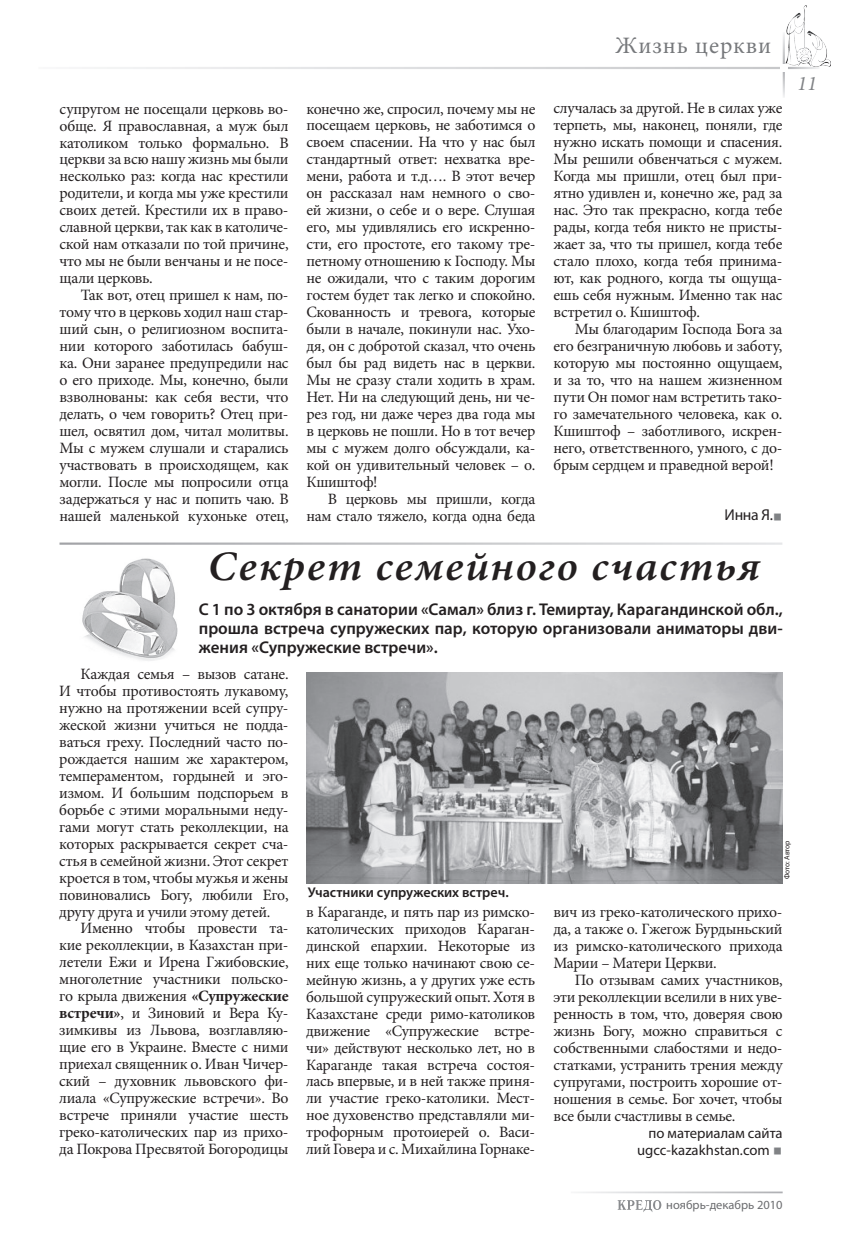
<style>
.page{position:relative;width:842px;height:1234px;background:#fff}
.page>*{position:absolute;margin:0;border:0;box-sizing:border-box;transform-origin:0 0}
.t1{font:italic 600 42px "Minion Pro";letter-spacing:.04em;color:#231f20;scale:1.05 1}
.t2{font:23.55px "Minion Pro";letter-spacing:.04em;color:#76787b}
.t3{font:italic 20.7px "Minion Pro";color:#808285}
.t4{font:600 17.1px/19.2px "Myriad Pro";color:#231f20;text-align:justify}
.t5{font:15.75px/17px "Minion Pro";letter-spacing:-.02em;color:#231f20;text-align:justify}
.t6{font:15.75px "Myriad Pro";color:#231f20}
.t7{font:14.7px/17px "Myriad Pro";color:#231f20;text-align:right}
.t8{font:600 14.1px "Myriad Pro";color:#231f20}
.t9{font:12.45px "Myriad Pro";color:#6c6d70}
.t10{font:7.5px "Myriad Pro";letter-spacing:-.02em;color:#231f20}
.s1{font-family:"Minion Pro";font-size:23.7px;color:#808285}
.s2{font-weight:700}
</style>
<div class="page">
<svg style="left:618px;top:1200px;width:43px;height:11px"></svg>
<img style="left:785px;top:6px;width:45px;height:61px">
<img style="left:82px;top:558px;width:96px;height:103px">
<img style="left:307px;top:672px;width:476px;height:211px">
<p class="t5" style="left:60px;top:100px;width:231px">супругом не посещали церковь во&shy;обще. Я православная, а муж был католиком только формально. В церкви за всю нашу жизнь мы были несколько раз: когда нас крестили родители, и когда мы уже крестили своих детей. Крестили их в право&shy;славной церкви, так как в католиче&shy;ской нам отказали по той причине, что мы не были венчаны и не посе&shy;щали церковь.</p>
<p class="t5" style="left:60px;top:286px;width:231px;text-indent:21px">Так вот, отец пришел к нам, по&shy;тому что в церковь ходил наш стар&shy;ший сын, о религиозном воспита&shy;нии которого заботилась бабуш&shy;ка. Они заранее предупредили нас о его приходе. Мы, конечно, были взволнованы: как себя вести, что делать, о чем говорить? Отец при&shy;шел, освятил дом, читал молитвы.<br>Мы с мужем слушали и старались участвовать в происходящем, как могли. После мы попросили отца задержаться у нас и попить чаю. В нашей маленькой кухоньке отец,</p>
<p class="t5" style="left:306px;top:100px;width:231px">конечно же, спросил, почему мы не посещаем церковь, не заботимся о своем спасении. На что у нас был стандартный ответ: нехватка вре&shy;мени, работа и т.д…. В этот вечер он рассказал нам немного о сво&shy;ей жизни, о себе и о вере. Слушая его, мы удивлялись его искренно&shy;сти, его простоте, его такому тре&shy;петному отношению к Господу. Мы не ожидали, что с таким дорогим гостем будет так легко и спокойно.<br>Скованность и тревога, которые были в начале, покинули нас. Ухо&shy;дя, он с добротой сказал, что очень был бы рад видеть нас в церкви.<br>Мы не сразу стали ходить в храм.<br>Нет. Ни на следующий день, ни че&shy;рез год, ни даже через два года мы в церковь не пошли. Но в тот вечер мы с мужем долго обсуждали, ка&shy;кой он удивительный человек – о.<br>Кшиштоф!</p>
<p class="t5" style="left:306px;top:490px;width:231px;text-align:right">В церковь мы пришли, когда нам стало тяжело, когда одна беда</p>
<h2 class="t2" style="left:615px;top:30px;width:158px">Жизнь церкви</h2>
<p class="t5" style="left:553px;top:100px;width:230px">случалась за другой. Не в силах уже терпеть, мы, наконец, поняли, где нужно искать помощи и спасения.<br>Мы решили обвенчаться с мужем.<br>Когда мы пришли, отец был при&shy;ятно удивлен и, конечно же, рад за нас. Это так прекрасно, когда тебе рады, когда тебя никто не присты&shy;жает за, что ты пришел, когда тебе стало плохо, когда тебя принима&shy;ют, как родного, когда ты ощуща&shy;ешь себя нужным. Именно так нас встретил о. Кшиштоф.</p>
<p class="t5" style="left:553px;top:320px;width:230px;text-indent:21px">Мы благодарим Господа Бога за его безграничную любовь и заботу, которую мы постоянно ощущаем, и за то, что на нашем жизненном пути Он помог нам встретить тако&shy;го замечательного человека, как о.<br>Кшиштоф – заботливого, искрен&shy;него, ответственного, умного, с до&shy;брым сердцем и праведной верой!</p>
<p class="t6" style="left:725px;top:505px;width:59px">Инна Я.<span class="s1">■</span></p>
<h1 class="t1" style="left:208px;top:537px;width:527px">Секрет семейного счастья</h1>
<p class="t4" style="left:199px;top:598px;width:585px">С 1 по 3 октября в санатории «Самал» близ г. Темиртау, Карагандинской обл., прошла встреча супружеских пар, которую организовали аниматоры дви&shy;жения «Супружеские встречи».</p>
<h3 class="t3" style="left:797px;top:69px;width:21px">11</h3>
<p class="t5" style="left:59px;top:665px;width:231px;text-indent:21px">Каждая семья – вызов сатане.<br>И чтобы противостоять лукавому, нужно на протяжении всей супру&shy;жеской жизни учиться не подда&shy;ваться греху. Последний часто по&shy;рождается нашим же характером, темпераментом, гордыней и эго&shy;измом. И большим подспорьем в борьбе с этими моральными неду&shy;гами могут стать реколлекции, на которых раскрывается секрет сча&shy;стья в семейной жизни. Этот секрет кроется в том, чтобы мужья и жены повиновались Богу, любили Его, другу друга и учили этому детей.</p>
<p class="t5" style="left:59px;top:919px;width:231px;text-indent:21px">Именно чтобы провести та&shy;кие реколлекции, в Казахстан при&shy;летели Ежи и Ирена Гжибовские, многолетние участники польско&shy;го крыла движения <span class="s2">«Супружеские встречи»</span>, и Зиновий и Вера Ку&shy;зимкивы из Львова, возглавляю&shy;щие его в Украине. Вместе с ними приехал священник о. Иван Чичер&shy;ский – духовник львовского фи&shy;лиала «Супружеские встречи». Во встрече приняли участие шесть греко-католических пар из прихо&shy;да Покрова Пресвятой Богородицы</p>
<p class="t8" style="left:308px;top:882px;width:202px">Участники супружеских встреч.</p>
<p class="t10" style="left:782px;top:878px;width:40px;rotate:-90deg">Фото: Автор</p>
<p class="t5" style="left:306px;top:903px;width:231px">в Караганде, и пять пар из римско&shy;католических приходов Караган&shy;динской епархии. Некоторые из них еще только начинают свою се&shy;мейную жизнь, а у других уже есть большой супружеский опыт. Хотя в Казахстане среди римо-католиков движение «Супружеские встре&shy;чи» действуют несколько лет, но в Караганде такая встреча состоя&shy;лась впервые, и в ней также приня&shy;ли участие греко-католики. Мест&shy;ное духовенство представляли ми&shy;трофорным протоиерей о. Васи&shy;лий Говера и с. Михайлина Горнаке-</p>
<p class="t5" style="left:553px;top:903px;width:231px">вич из греко-католического прихо&shy;да, а также о. Гжегож Бурдыньский из римско-католического прихода Марии – Матери Церкви.</p>
<p class="t5" style="left:553px;top:971px;width:231px;text-indent:21px">По отзывам самих участников, эти реколлекции вселили в них уве&shy;ренность в том, что, доверяя свою жизнь Богу, можно справиться с собственными слабостями и недо&shy;статками, устранить трения между супругами, построить хорошие от&shy;ношения в семье. Бог хочет, чтобы все были счастливы в семье.</p>
<p class="t7" style="left:637px;top:1123px;width:147px">по материалам сайта ugcc-kazakhstan.com <span class="s1">■</span></p>
<p class="t9" style="left:666px;top:1196px;width:118px">ноябрь-декабрь 2010</p>
</div>
